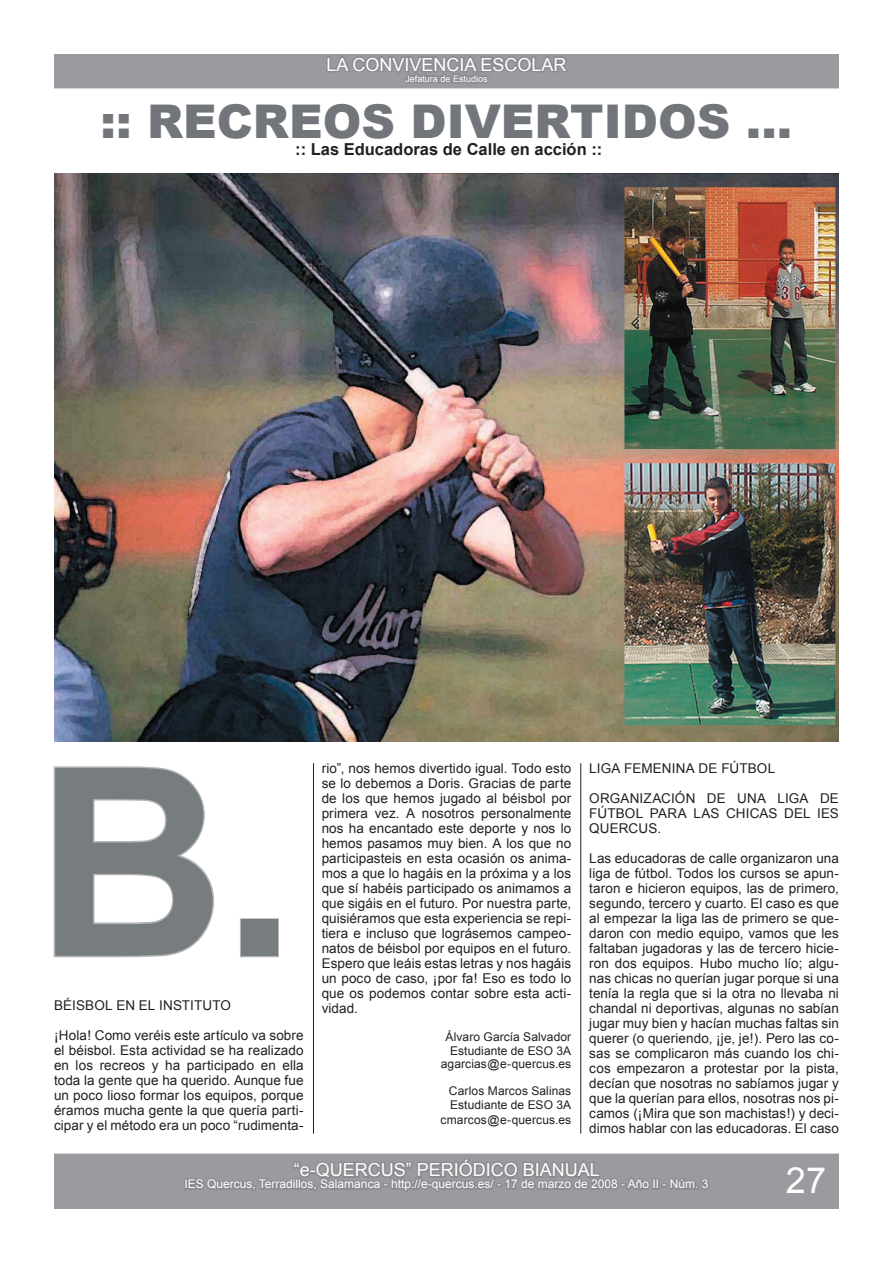
<style>
.page{position:relative;width:893px;height:1263px;background:#fff}
.page>*{position:absolute;margin:0;border:0;box-sizing:border-box;transform-origin:0 0}
.t1{font:700 262.5px "Arial";color:#777c7f}
.t2{font:900 46.5px "Arial";color:#72767a}
.t3{font:36px "Arial";color:#fff}
.t4{font:18px "Arial";color:#fff}
.t5{font:700 16.5px "Arial";color:#231f20}
.t6{font:13.5px/15px "Arial";letter-spacing:.005em;color:#231f20;text-align:justify}
.t7{font:12px/13.5px "Arial";letter-spacing:.01em;color:#231f20;text-align:right}
.t8{font:12px "Arial";color:#fff}
.t9{font:9px "Arial";color:#fff}
</style>
<div class="page">
<div style="left:55px;top:55px;width:783px;height:33px;background:#999b9e"></div>
<div style="left:54px;top:54px;width:785px;height:34px;border:2px solid #999b9e"></div>
<svg style="left:325px;top:54px;width:247px;height:35px"></svg>
<div style="left:55px;top:1154px;width:783px;height:54px;background:#999b9e"></div>
<div style="left:54px;top:1153px;width:785px;height:56px;border:2px solid #999b9e"></div>
<div style="left:184px;top:1178px;width:4px;height:12px;border:3px solid #8a8c8f"></div>
<svg style="left:186px;top:1153px;width:467px;height:39px"></svg>
<div style="left:652px;top:1178px;width:4px;height:12px;border:3px solid #8a8c8f"></div>
<div style="left:655px;top:1178px;width:5px;height:12px;border:3px solid #8a8c8f"></div>
<svg style="left:661px;top:1153px;width:51px;height:37px"></svg>
<hr style="left:313px;top:763px;width:1px;height:370px;background:#231f20">
<hr style="left:580px;top:763px;width:1px;height:370px;background:#231f20">
<img style="left:54px;top:173px;width:785px;height:569px">
<svg style="left:53px;top:766px;width:162px;height:192px"></svg>
<div style="left:240px;top:918px;width:39px;height:39px;border:3px solid #b4b5b8"></div>
<h3 class="t4" style="left:326px;top:53px;width:242px">LA CONVIVENCIA ESCOLAR</h3>
<p class="t9" style="left:405px;top:73px;width:84px">Jefatura de Estudios</p>
<h2 class="t2" style="left:101px;top:96px;width:693px">:: RECREOS DIVERTIDOS ...</h2>
<p class="t5" style="left:295px;top:138px;width:309px">:: Las Educadoras de Calle en acción ::</p>
<h1 class="t1" style="left:36px;top:691px;width:261px">B.</h1>
<p class="t6" style="left:54px;top:998px;width:178px">BÉISBOL EN EL INSTITUTO</p>
<p class="t6" style="left:54px;top:1028px;width:251px">¡Hola! Como veréis este artículo va sobre el béisbol. Esta actividad se ha realizado en los recreos y ha participado en ella toda la gente que ha querido. Aunque fue un poco lioso formar los equipos, porque éramos mucha gente la que quería parti&shy;cipar y el método era un poco “rudimenta-</p>
<p class="t6" style="left:322px;top:761px;width:251px">rio”, nos hemos divertido igual. Todo esto se lo debemos a Doris. Gracias de parte de los que hemos jugado al béisbol por primera vez. A nosotros personalmente nos ha encantado este deporte y nos lo hemos pasamos muy bien. A los que no participasteis en esta ocasión os anima&shy;mos a que lo hagáis en la próxima y a los que sí habéis participado os animamos a que sigáis en el futuro. Por nuestra parte, quisiéramos que esta experiencia se repi&shy;tiera e incluso que lográsemos campeo&shy;natos de béisbol por equipos en el futuro.<br>Espero que leáis estas letras y nos hagáis un poco de caso, ¡por fa! Eso es todo lo que os podemos contar sobre esta acti&shy;vidad.</p>
<p class="t7" style="left:441px;top:1030px;width:132px">Álvaro García Salvador<br>Estudiante de ESO 3A agarcias@e-quercus.es</p>
<p class="t7" style="left:449px;top:1084px;width:124px;text-align:left">Carlos Marcos Salinas<br>Estudiante de ESO 3A</p>
<p class="t7" style="left:441px;top:1113px;width:132px">cmarcos@e-quercus.es</p>
<p class="t6" style="left:589px;top:761px;width:187px">LIGA FEMENINA DE FÚTBOL</p>
<p class="t6" style="left:589px;top:791px;width:251px">ORGANIZACIÓN DE UNA LIGA DE FÚTBOL PARA LAS CHICAS DEL IES QUERCUS.</p>
<p class="t6" style="left:589px;top:851px;width:251px">Las educadoras de calle organizaron una liga de fútbol. Todos los cursos se apun&shy;taron e hicieron equipos, las de primero, segundo, tercero y cuarto. El caso es que al empezar la liga las de primero se que&shy;daron con medio equipo, vamos que les faltaban jugadoras y las de tercero hicie&shy;ron dos equipos. Hubo mucho lío; algu&shy;nas chicas no querían jugar porque si una tenía la regla que si la otra no llevaba ni chandal ni deportivas, algunas no sabían jugar muy bien y hacían muchas faltas sin querer (o queriendo, ¡je, je!). Pero las co&shy;sas se complicaron más cuando los chi&shy;cos empezaron a protestar por la pista, decían que nosotras no sabíamos jugar y que la querían para ellos, nosotras nos pi&shy;camos (¡Mira que son machistas!) y deci&shy;dimos hablar con las educadoras. El caso</p>
<h3 class="t4" style="left:294px;top:1158px;width:308px">“e-QUERCUS” PERIÓDICO BIANUAL</h3>
<p class="t8" style="left:184px;top:1176px;width:526px">IES Quercus, Terradillos, Salamanca - http://e-quercus.es/ - 17 de marzo de 2008 - Año II - Núm. 3</p>
<h3 class="t3" style="left:786px;top:1157px;width:42px">27</h3>
</div>
